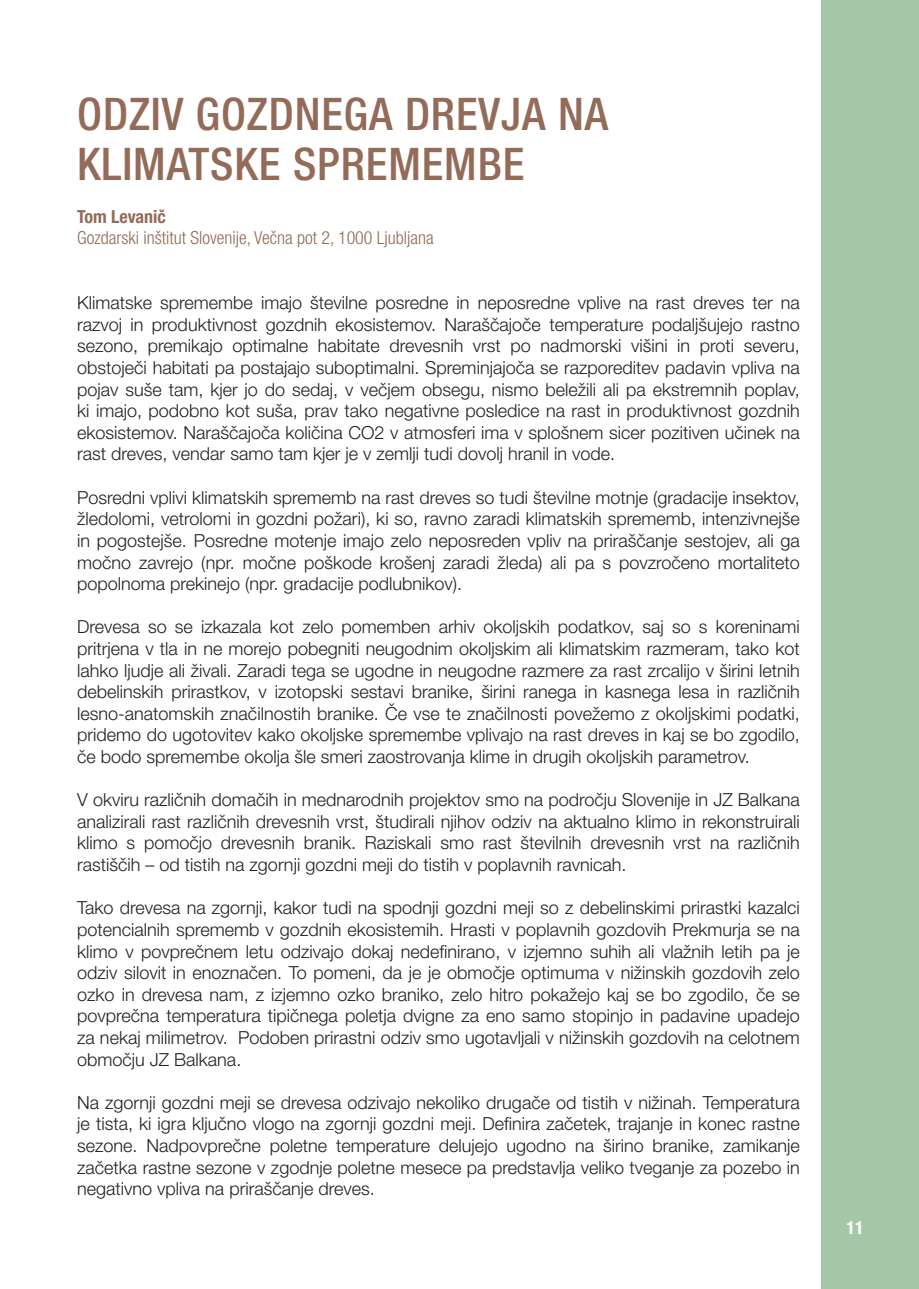
<style>
.page{position:relative;width:919px;height:1289px;background:#fff}
.page>*{position:absolute;margin:0;border:0;box-sizing:border-box;transform-origin:0 0}
.t1{font:500 condensed 45px/49.5px "Helvetica Neue LT Pro";letter-spacing:.02em;color:#936b58}
.t2{font:300 18px/21.6px "Helvetica Neue LT Pro";color:#231f20;text-align:justify}
.t3{font:300 condensed 18px "Helvetica Neue LT Pro";color:#936b58}
.t4{font:700 condensed 18px "Helvetica Neue LT Pro";color:#936b58}
.t5{font:700 condensed 18px "Helvetica Neue LT Pro";color:#fff}
</style>
<div class="page">
<div style="left:821px;top:0;width:97px;height:1288px;background:#a5c6a7"></div>
<h1 class="t1" style="left:77px;top:89px;width:532px">ODZIV GOZDNEGA DREVJA NA<br>KLIMATSKE SPREMEMBE</h1>
<p class="t4" style="left:77px;top:205px;width:90px">Tom Levanič</p>
<p class="t3" style="left:77px;top:228px;width:358px">Gozdarski inštitut Slovenije, Večna pot 2, 1000 Ljubljana</p>
<p class="t2" style="left:77px;top:291px;width:724px">Klimatske spremembe imajo številne posredne in neposredne vplive na rast dreves ter na razvoj in produktivnost gozdnih ekosistemov. Naraščajoče temperature podaljšujejo rastno sezono, premikajo optimalne habitate drevesnih vrst po nadmorski višini in proti severu, obstoječi habitati pa postajajo suboptimalni. Spreminjajoča se razporeditev padavin vpliva na pojav suše tam, kjer jo do sedaj, v večjem obsegu, nismo beležili ali pa ekstremnih poplav, ki imajo, podobno kot suša, prav tako negativne posledice na rast in produktivnost gozdnih ekosistemov. Naraščajoča količina CO2 v atmosferi ima v splošnem sicer pozitiven učinek na rast dreves, vendar samo tam kjer je v zemlji tudi dovolj hranil in vode.</p>
<p class="t2" style="left:77px;top:486px;width:724px">Posredni vplivi klimatskih sprememb na rast dreves so tudi številne motnje (gradacije insektov, žledolomi, vetrolomi in gozdni požari), ki so, ravno zaradi klimatskih sprememb, intenzivnejše in pogostejše. Posredne motenje imajo zelo neposreden vpliv na priraščanje sestojev, ali ga močno zavrejo (npr. močne poškode krošenj zaradi žleda) ali pa s povzročeno mortaliteto popolnoma prekinejo (npr. gradacije podlubnikov).</p>
<p class="t2" style="left:77px;top:615px;width:724px">Drevesa so se izkazala kot zelo pomemben arhiv okoljskih podatkov, saj so s koreninami pritrjena v tla in ne morejo pobegniti neugodnim okoljskim ali klimatskim razmeram, tako kot lahko ljudje ali živali. Zaradi tega se ugodne in neugodne razmere za rast zrcalijo v širini letnih debelinskih prirastkov, v izotopski sestavi branike, širini ranega in kasnega lesa in različnih lesno-anatomskih značilnostih branike. Če vse te značilnosti povežemo z okoljskimi podatki, pridemo do ugotovitev kako okoljske spremembe vplivajo na rast dreves in kaj se bo zgodilo, če bodo spremembe okolja šle smeri zaostrovanja klime in drugih okoljskih parametrov.</p>
<p class="t2" style="left:77px;top:788px;width:724px">V okviru različnih domačih in mednarodnih projektov smo na področju Slovenije in JZ Balkana analizirali rast različnih drevesnih vrst, študirali njihov odziv na aktualno klimo in rekonstruirali klimo s pomočjo drevesnih branik. Raziskali smo rast številnih drevesnih vrst na različnih rastiščih – od tistih na zgornji gozdni meji do tistih v poplavnih ravnicah.</p>
<p class="t2" style="left:77px;top:896px;width:724px">Tako drevesa na zgornji, kakor tudi na spodnji gozdni meji so z debelinskimi prirastki kazalci potencialnih sprememb v gozdnih ekosistemih. Hrasti v poplavnih gozdovih Prekmurja se na klimo v povprečnem letu odzivajo dokaj nedefinirano, v izjemno suhih ali vlažnih letih pa je odziv silovit in enoznačen. To pomeni, da je je območje optimuma v nižinskih gozdovih zelo ozko in drevesa nam, z izjemno ozko braniko, zelo hitro pokažejo kaj se bo zgodilo, če se povprečna temperatura tipičnega poletja dvigne za eno samo stopinjo in padavine upadejo za nekaj milimetrov. Podoben prirastni odziv smo ugotavljali v nižinskih gozdovih na celotnem območju JZ Balkana.</p>
<p class="t2" style="left:77px;top:1091px;width:724px">Na zgornji gozdni meji se drevesa odzivajo nekoliko drugače od tistih v nižinah. Temperatura je tista, ki igra ključno vlogo na zgornji gozdni meji. Definira začetek, trajanje in konec rastne sezone. Nadpovprečne poletne temperature delujejo ugodno na širino branike, zamikanje začetka rastne sezone v zgodnje poletne mesece pa predstavlja veliko tveganje za pozebo in negativno vpliva na priraščanje dreves.</p>
<p class="t5" style="left:846px;top:1216px;width:19px">11</p>
</div>
